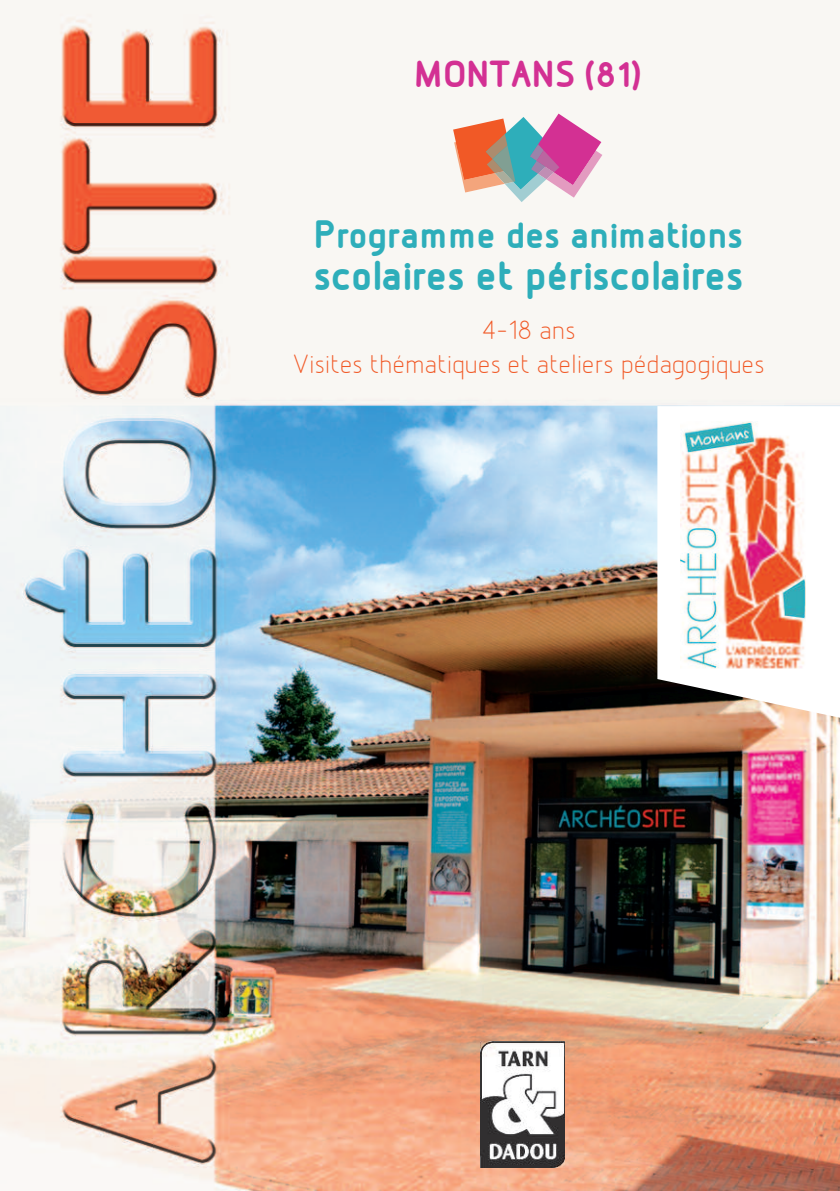
<style>
.page{position:relative;width:840px;height:1191px;background:#fff}
.page>*{position:absolute;margin:0;border:0;box-sizing:border-box;transform-origin:0 0}
.t1{font:700 46.8px "Designio";color:#2eaeba}
.t2{font:700 42px "Designio";color:#2eaeba}
.t3{font:700 40px "Designio";color:#d33093}
.t4{font:28px/33.6px "Designio";color:#f15926;text-align:center}
</style>
<div class="page">
<img style="left:0;top:0;width:839px;height:1191px">
<img style="left:454px;top:189px;width:50px;height:3px">
<img style="left:504px;top:189px;width:42px;height:13px">
<img style="left:546px;top:150px;width:56px;height:48px">
<svg style="left:453px;top:114px;width:148px;height:75px"></svg>
<svg style="left:657px;top:406px;width:182px;height:317px"></svg>
<img style="left:680px;top:422px;width:125px;height:246px">
<img style="left:480px;top:1041px;width:84px;height:126px">
<h3 class="t3" style="left:414px;top:60px;width:229px">MONTANS (81)</h3>
<h2 class="t2" style="left:314px;top:220px;width:430px">Programme des animations</h2>
<h1 class="t1" style="left:314px;top:259px;width:430px">scolaires et périscolaires</h1>
<p class="t4" style="left:292px;top:316px;width:473px">4-18 ans<br>Visites thématiques et ateliers pédagogiques</p>
</div>
